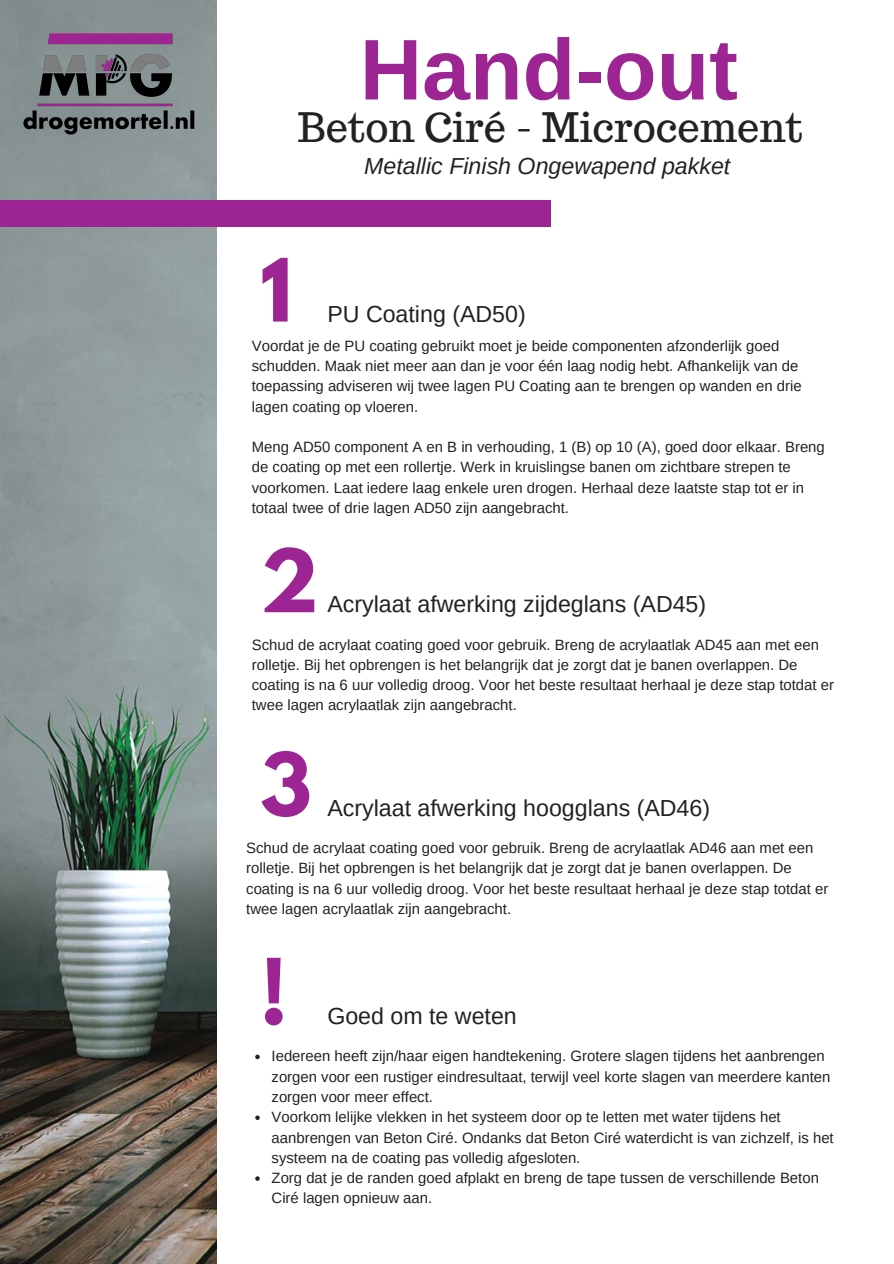
<style>
.page{position:relative;width:894px;height:1264px;background:#fff}
.page>*{position:absolute;margin:0;border:0;box-sizing:border-box;transform-origin:0 0}
.t1{font:700 86.1px "Arimo";color:#9d2593}
.t2{font:700 77.25px "League Spartan";color:#9d2593}
.t3{font:39.75px "Trocchi";color:#222}
.t4{font:23.25px "Arimo";color:#222}
.t5{font:italic 23.25px "Arimo";color:#222}
.t6{font:14.85px/20.2px "Arimo";color:#222}
</style>
<div class="page">
<img style="left:0;top:0;width:216px;height:1263px">
<div style="left:0;top:200px;width:551px;height:26px;background:#9d2593"></div>
<img style="left:5px;top:32px;width:207px;height:103px">
<svg style="left:255px;top:1054px;width:5px;height:5px"></svg>
<svg style="left:255px;top:1115px;width:5px;height:4px"></svg>
<svg style="left:255px;top:1176px;width:5px;height:4px"></svg>
<p class="t1" style="left:360px;top:21px;width:379px">Hand-out</p>
<p class="t3" style="left:298px;top:102px;width:507px">Beton Ciré - Microcement</p>
<p class="t5" style="left:364px;top:153px;width:367px">Metallic Finish Ongewapend pakket</p>
<p class="t2" style="left:260px;top:252px;width:33px">1</p>
<p class="t4" style="left:327px;top:300px;width:200px">PU Coating (AD50)</p>
<p class="t6" style="left:252px;top:335px;width:551px">Voordat je de PU coating gebruikt moet je beide componenten afzonderlijk goed schudden. Maak niet meer aan dan je voor één laag nodig hebt. Afhankelijk van de toepassing adviseren wij twee lagen PU Coating aan te brengen op wanden en drie lagen coating op vloeren.</p>
<p class="t6" style="left:252px;top:437px;width:574px">Meng AD50 component A en B in verhouding, 1 (B) op 10 (A), goed door elkaar. Breng de coating op met een rollertje. Werk in kruislingse banen om zichtbare strepen te voorkomen. Laat iedere laag enkele uren drogen. Herhaal deze laatste stap tot er in totaal twee of drie lagen AD50 zijn aangebracht.</p>
<p class="t2" style="left:260px;top:542px;width:60px">2</p>
<p class="t4" style="left:327px;top:591px;width:380px">Acrylaat afwerking zijdeglans (AD45)</p>
<p class="t6" style="left:252px;top:634px;width:583px">Schud de acrylaat coating goed voor gebruik. Breng de acrylaatlak AD45 aan met een rolletje. Bij het opbrengen is het belangrijk dat je zorgt dat je banen overlappen. De coating is na 6 uur volledig droog. Voor het beste resultaat herhaal je deze stap totdat er twee lagen acrylaatlak zijn aangebracht.</p>
<p class="t2" style="left:260px;top:746px;width:53px">3</p>
<p class="t4" style="left:327px;top:794px;width:384px">Acrylaat afwerking hoogglans (AD46)</p>
<p class="t6" style="left:246px;top:837px;width:583px">Schud de acrylaat coating goed voor gebruik. Breng de acrylaatlak AD46 aan met een rolletje. Bij het opbrengen is het belangrijk dat je zorgt dat je banen overlappen. De coating is na 6 uur volledig droog. Voor het beste resultaat herhaal je deze stap totdat er twee lagen acrylaatlak zijn aangebracht.</p>
<p class="t2" style="left:260px;top:954px;width:28px">!</p>
<p class="t4" style="left:327px;top:1003px;width:191px">Goed om te weten</p>
<p class="t6" style="left:271px;top:1046px;width:560px">Iedereen heeft zijn/haar eigen handtekening. Grotere slagen tijdens het aanbrengen zorgen voor een rustiger eindresultaat, terwijl veel korte slagen van meerdere kanten zorgen voor meer effect.</p>
<p class="t6" style="left:271px;top:1106px;width:563px">Voorkom lelijke vlekken in het systeem door op te letten met water tijdens het aanbrengen van Beton Ciré. Ondanks dat Beton Ciré waterdicht is van zichzelf, is het systeem na de coating pas volledig afgesloten.</p>
<p class="t6" style="left:271px;top:1167px;width:548px">Zorg dat je de randen goed afplakt en breng de tape tussen de verschillende Beton<br>Ciré lagen opnieuw aan.</p>
</div>
